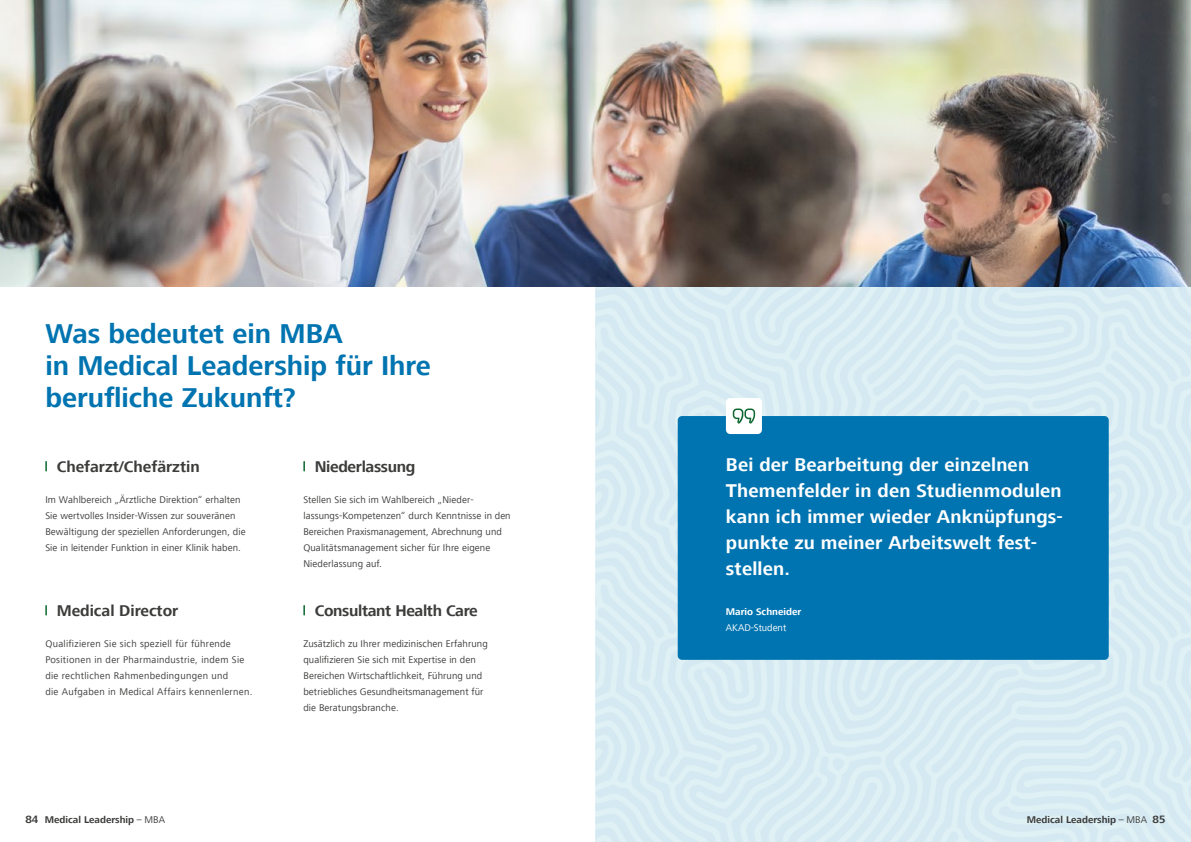
<style>
.page{position:relative;width:1191px;height:842px;background:#fff}
.page>*{position:absolute;margin:0;border:0;box-sizing:border-box;transform-origin:0 0}
.t1{font:700 28px/32px "Frutiger Next LT";color:#0074b0}
.t2{font:700 19px/26px "Frutiger Next LT";letter-spacing:.01em;color:#fff}
.t3{font:700 16px "Frutiger Next LT";color:#3c3c3b}
.t4{font:700 16px "Frutiger Next LT";letter-spacing:-.02em;color:#3c3c3b}
.t5{font:10px/16px "Frutiger Next LT";letter-spacing:.01em;color:#3c3c3b}
.t6{font:10px/16px "Frutiger Next LT";letter-spacing:.03em;color:#3c3c3b}
.t7{font:700 10px "Frutiger Next LT";color:#3c3c3b}
.t8{font:700 10px "Frutiger Next LT";color:#fff}
.t9{font:10px "Frutiger Next LT";color:#fff}
.s1{font-size:11px}
.s2{font-weight:400}
</style>
<div class="page">
<img style="left:595px;top:286px;width:596px;height:556px">
<svg style="left:45px;top:606px;width:2px;height:9px"></svg>
<svg style="left:303px;top:606px;width:2px;height:9px"></svg>
<svg style="left:45px;top:462px;width:2px;height:9px"></svg>
<svg style="left:303px;top:462px;width:2px;height:9px"></svg>
<div style="left:677px;top:416px;width:431px;height:244px;background:#0074b0;border-radius:4px"></div>
<div style="left:726px;top:398px;width:36px;height:36px;background:#fff;border-radius:4px"></div>
<svg style="left:733px;top:408px;width:22px;height:15px"></svg>
<img style="left:0;top:0;width:1191px;height:286px">
<h1 class="t1" style="left:45px;top:318px;width:387px">Was bedeutet ein MBA<br>in Medical Leadership für Ihre berufliche Zukunft?</h1>
<h3 class="t3" style="left:57px;top:458px;width:144px">Chefarzt/Chefärztin</h3>
<p class="t5" style="left:45px;top:492px;width:202px">Im Wahlbereich „Ärztliche Direktion“ erhalten Sie wertvolles Insider-Wissen zur souveränen Bewältigung der speziellen Anforderungen, die Sie in leitender Funktion in einer Klinik haben.</p>
<h3 class="t3" style="left:57px;top:602px;width:123px">Medical Director</h3>
<p class="t6" style="left:45px;top:636px;width:209px">Qualifizieren Sie sich speziell für führende Positionen in der Pharmaindustrie, indem Sie die rechtlichen Rahmenbedingungen und<br>die Aufgaben in Medical Affairs kennenlernen.</p>
<h3 class="t4" style="left:315px;top:458px;width:102px">Niederlassung</h3>
<p class="t5" style="left:303px;top:492px;width:209px">Stellen Sie sich im Wahlbereich „Nieder&shy;lassungs-Kompetenzen“ durch Kenntnisse in den Bereichen Praxismanagement, Abrechnung und Qualitätsmanagement sicher für Ihre eigene Niederlassung auf.</p>
<h3 class="t4" style="left:315px;top:602px;width:164px">Consultant Health Care</h3>
<p class="t5" style="left:303px;top:636px;width:186px">Zusätzlich zu Ihrer medizinischen Erfahrung qualifizieren Sie sich mit Expertise in den Bereichen Wirtschaftlichkeit, Führung und betriebliches Gesundheitsmanagement für die Beratungsbranche.</p>
<h2 class="t2" style="left:726px;top:452px;width:338px">Bei der Bearbeitung der einzelnen<br>Themenfelder in den Studienmodulen kann ich immer wieder Anknüpfungs&shy;punkte zu meiner Arbeitswelt fest&shy;stellen.</h2>
<p class="t8" style="left:726px;top:606px;width:77px">Mario Schneider</p>
<p class="t9" style="left:726px;top:622px;width:62px">AKAD-Student</p>
<p class="t7" style="left:26px;top:814px;width:141px"><span class="s1">84</span> Medical Leadership <span class="s2">– MBA</span></p>
<p class="t7" style="left:1027px;top:814px;width:140px">Medical Leadership <span class="s2">– MBA</span> <span class="s1">85</span></p>
</div>
